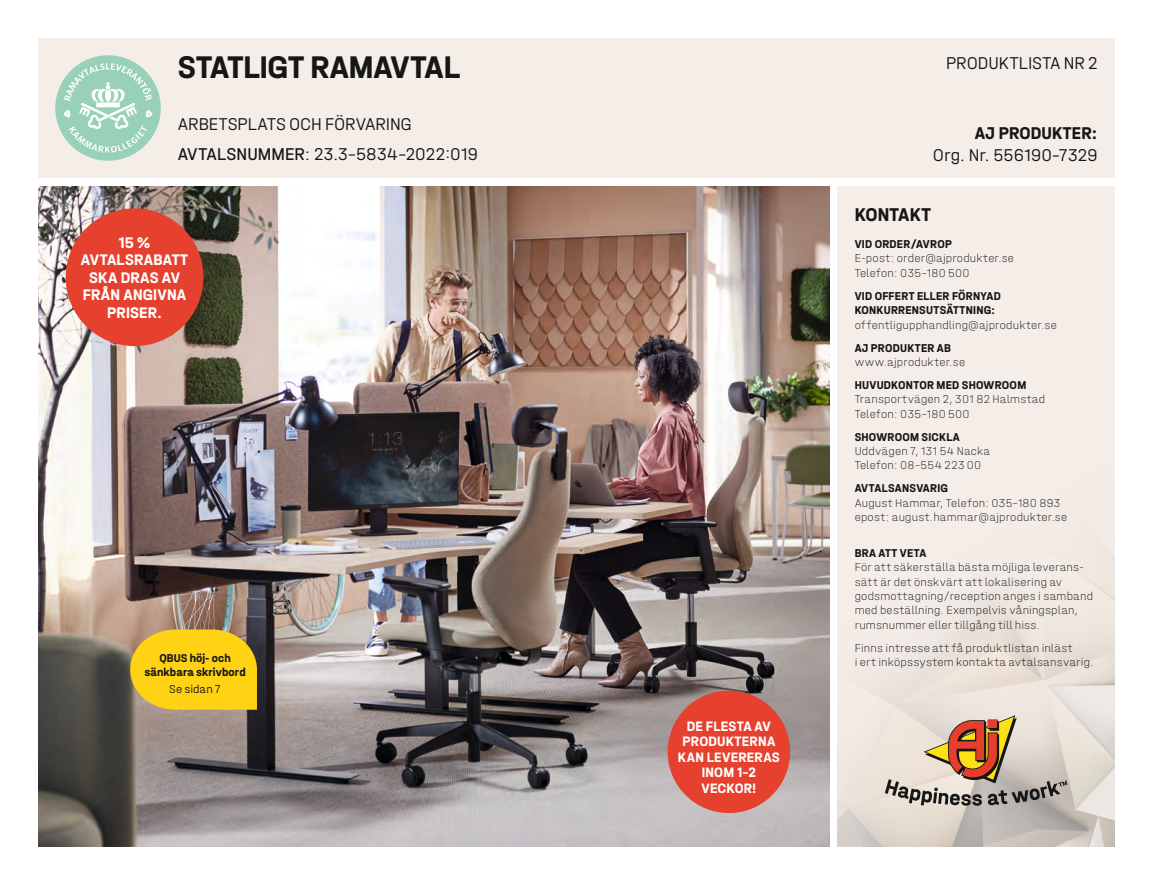
<style>
.page{position:relative;width:1170px;height:893px;background:#fff}
.page>*{position:absolute;margin:0;border:0;box-sizing:border-box;transform-origin:0 0}
.t1{font:700 33px "Halvar AJ Mittel ILS";letter-spacing:-.005em;color:#151616}
.t2{font:700 19.5px "Halvar AJ Mittel ILS";letter-spacing:.005em;color:#151616}
.t3{font:300 18px/21.6px "Halvar AJ Mittel ILS";color:#151616;text-align:right}
.t4{font:700 16.2px "Halvar AJ Mittel ILS";letter-spacing:.01em;color:#fff}
.t5{font:700 14.4px/15.6px "Halvar AJ Mittel ILS";letter-spacing:.015em;color:#fff;text-align:center}
.t6{font:100 12px/14.4px "Halvar AJ Mittel ILS";letter-spacing:.02em;color:#151616}
.Puff_-_rubrik{font:700 12px/14.4px "Halvar AJ Mittel ILS";letter-spacing:.015em;color:#151616}
.Puff_-_rubrik-2{font:300 12px "Halvar AJ Mittel ILS";letter-spacing:.005em;color:#151616}
.s1{font-weight:400}
.s2{font-weight:700}
.s3{font-weight:100}
</style>
<div class="page">
<img style="left:38px;top:186px;width:791px;height:660px">
<svg style="left:130px;top:629px;width:127px;height:81px;background:#f0c61e"></svg>
<div style="left:837px;top:186px;width:277px;height:660px;background:#f5ede8"></div>
<img style="left:837px;top:558px;width:277px;height:288px">
<div style="left:38px;top:38px;width:1076px;height:140px;background:#f5ede8"></div>
<div style="left:66px;top:208px;width:137px;height:138px;background:#e6402e;border-radius:50%"></div>
<div style="left:55px;top:55px;width:106px;height:106px;background:#98d1b8;border-radius:50%"></div>
<svg style="left:64px;top:63px;width:88px;height:90px"></svg>
<svg style="left:884px;top:715px;width:183px;height:91px"></svg>
<div style="left:667px;top:691px;width:123px;height:122px;background:#e6402e;border-radius:50%"></div>
<p class="t1" style="left:178px;top:47px;width:284px">STATLIGT RAMAVTAL</p>
<p class="t3" style="left:178px;top:113px;width:236px">ARBETSPLATS OCH FÖRVARING</p>
<p class="t3" style="left:178px;top:143px;width:302px"><span class="s1">AVTALSNUMMER</span>: 23.3-5834-2022:019</p>
<p class="t4" style="left:119px;top:232px;width:33px">15 %</p>
<p class="t4" style="left:81px;top:250px;width:109px">AVTALSRABATT</p>
<p class="t4" style="left:89px;top:267px;width:92px">SKA DRAS AV</p>
<p class="t4" style="left:83px;top:285px;width:105px">FRÅN ANGIVNA</p>
<p class="t4" style="left:107px;top:302px;width:56px">PRISER.</p>
<p class="Puff_-_rubrik" style="left:144px;top:651px;width:103px;line-height:13.5px;text-align:center">QBUS höj- och sänkbara skrivbord</p>
<p class="Puff_-_rubrik-2" style="left:169px;top:682px;width:53px">Se sidan 7</p>
<p class="t5" style="left:677px;top:718px;width:104px">DE FLESTA AV<br>PRODUKTERNA<br>KAN LEVERERAS<br>INOM 1-2<br>VECKOR!</p>
<p class="t3" style="left:945px;top:51px;width:153px">PRODUKTLISTA NR 2</p>
<p class="t3" style="left:932px;top:122px;width:166px"><span class="s2">AJ PRODUKTER:<br></span>Org. Nr. 556190-7329</p>
<p class="t2" style="left:854px;top:203px;width:78px">KONTAKT</p>
<p class="t6" style="left:854px;top:237px;width:161px"><span class="s2">VID ORDER/AVROP<br></span>E-post: order@ajprodukter.se<br>Telefon: 035-180 500</p>
<p class="Puff_-_rubrik" style="left:854px;top:288px;width:204px">VID OFFERT ELLER FÖRNYAD<br>KONKURRENSUTSÄTTNING: <span class="s3">offentligupphandling@ajprodukter.se</span></p>
<p class="t6" style="left:854px;top:340px;width:112px"><span class="s2">AJ PRODUKTER AB </span>www.ajprodukter.se</p>
<p class="t6" style="left:854px;top:377px;width:192px"><span class="s2">HUVUDKONTOR MED SHOWROOM<br></span>Transportvägen 2, 301 82 Halmstad<br>Telefon: 035-180 500</p>
<p class="t6" style="left:854px;top:429px;width:137px"><span class="s2">SHOWROOM SICKLA<br></span>Uddvägen 7, 131 54 Nacka<br>Telefon: 08-554 223 00</p>
<p class="t6" style="left:854px;top:481px;width:214px"><span class="s2">AVTALSANSVARIG<br></span>August Hammar, Telefon: 035-180 893 epost: august.hammar@ajprodukter.se</p>
<p class="Puff_-_rubrik" style="left:854px;top:545px;width:73px">BRA ATT VETA</p>
<p class="t6" style="left:854px;top:560px;width:240px">För att säkerställa bästa möjliga leverans&shy;sätt är det önskvärt att lokalisering av godsmottagning/reception anges i samband med beställning. Exempelvis våningsplan, rumsnummer eller tillgång till hiss.</p>
<p class="t6" style="left:854px;top:640px;width:240px">Finns intresse att få produktlistan inläst<br>i ert inköpssystem kontakta avtalsansvarig.</p>
</div>
